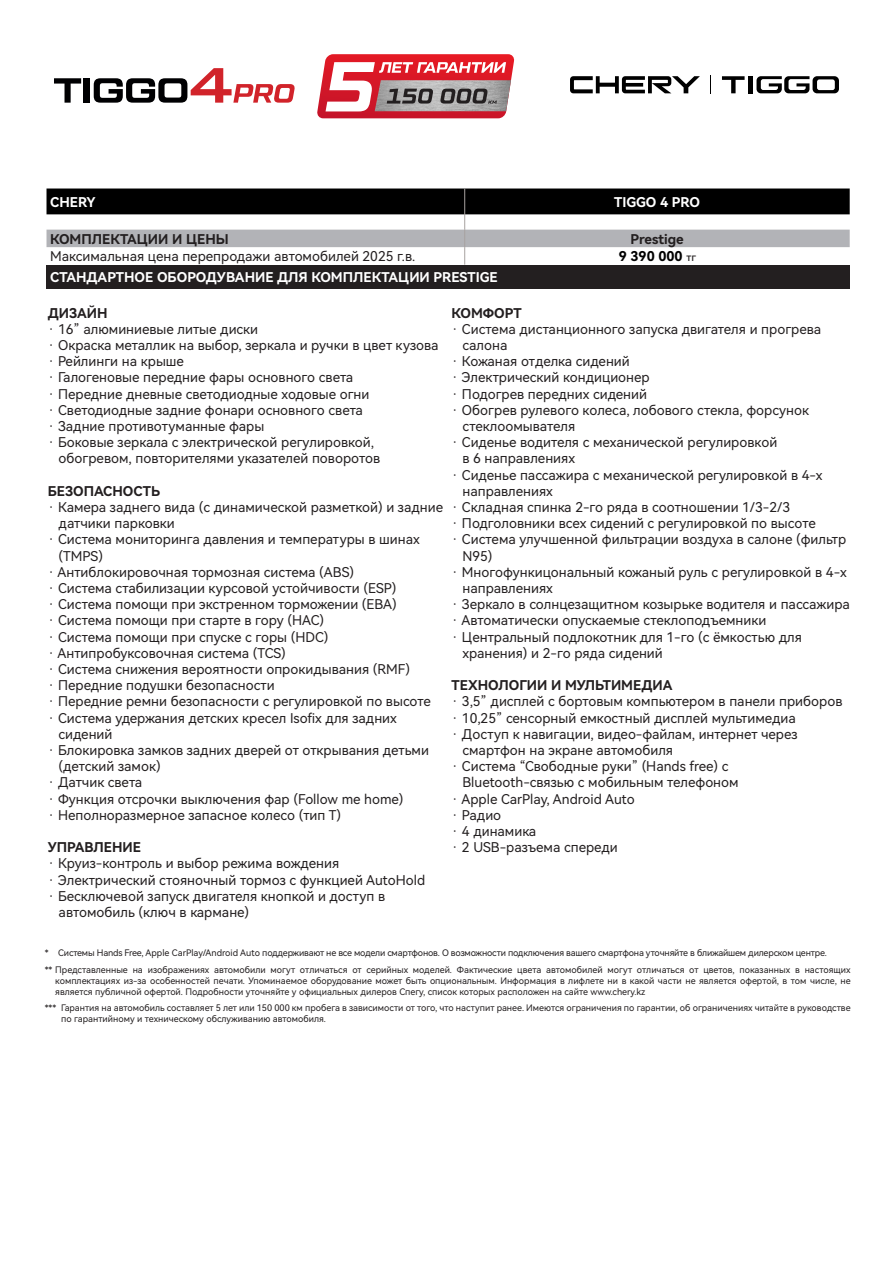
<style>
.page{position:relative;width:893px;height:1263px;background:#fff}
.page>*{position:absolute;margin:0;border:0;box-sizing:border-box;transform-origin:0 0}
.Ks{font:13.5px "Harmony OS Sans SC";color:#231f20}
.Ks-2{font:13.5px "Harmony OS Sans SC Bold";color:#231f20}
.Ks-3{font:13.5px "Harmony OS Sans SC Bold";color:#fff}
.Ks-4{font:13.5px "Harmony OS Sans SC Bold";color:#000}
.Ks-5{font:9px/10.8px "Harmony OS Sans SC";color:#231f20;text-align:justify}
.Ks-6{font:9px "Harmony OS Sans SC";letter-spacing:-.02em;color:#231f20}
.s1{font-family:"Harmony OS Sans SC Medium";font-size:10.5px;color:#231f20}
</style>
<div class="page">
<svg style="left:54px;top:78px;width:27px;height:25px"></svg>
<div style="left:84px;top:78px;width:6px;height:25px;background:#000002"></div>
<svg style="left:94px;top:68px;width:201px;height:35px"></svg>
<svg style="left:317px;top:54px;width:198px;height:64px"></svg>
<svg style="left:722px;top:76px;width:23px;height:17px"></svg>
<div style="left:748px;top:76px;width:5px;height:17px;background:#000"></div>
<svg style="left:756px;top:76px;width:83px;height:17px"></svg>
<svg style="left:570px;top:76px;width:130px;height:17px"></svg>
<svg style="left:710px;top:75px;width:1px;height:19px"></svg>
<div style="left:47px;top:265px;width:803px;height:24px;background:#231f20"></div>
<svg style="left:47px;top:188px;width:803px;height:77px"></svg>
<p class="Ks-3" style="left:50px;top:192px;width:47px">CHERY</p>
<p class="Ks-3" style="left:614px;top:192px;width:87px">TIGGO 4 PRO</p>
<p class="Ks-2" style="left:50px;top:229px;width:180px">КОМПЛЕКТАЦИИ И ЦЕНЫ</p>
<p class="Ks-2" style="left:631px;top:229px;width:55px">Prestige</p>
<p class="Ks" style="left:50px;top:247px;width:367px">Максимальная цена перепродажи автомобилей 2025 г.в.</p>
<p class="Ks-4" style="left:619px;top:247px;width:79px">9 390 000 <span class="s1">тг</span></p>
<p class="Ks-3" style="left:50px;top:267px;width:449px">СТАНДАРТНОЕ ОБОРОДУВАНИЕ ДЛЯ КОМПЛЕКТАЦИИ PRESTIGE</p>
<p class="Ks-2" style="left:48px;top:303px;width:61px">ДИЗАЙН</p>
<p class="Ks" style="left:48px;top:319px;width:212px">· 16” алюминиевые литые диски</p>
<p class="Ks" style="left:48px;top:336px;width:392px">· Окраска металлик на выбор, зеркала и ручки в цвет кузова</p>
<p class="Ks" style="left:48px;top:352px;width:138px">· Рейлинги на крыше</p>
<p class="Ks" style="left:48px;top:368px;width:307px">· Галогеновые передние фары основного света</p>
<p class="Ks" style="left:48px;top:384px;width:323px">· Передние дневные светодиодные ходовые огни</p>
<p class="Ks" style="left:48px;top:400px;width:317px">· Светодиодные задние фонари основного света</p>
<p class="Ks" style="left:48px;top:417px;width:218px">· Задние противотуманные фары</p>
<p class="Ks" style="left:48px;top:433px;width:328px">· Боковые зеркала с электрической регулировкой,</p>
<p class="Ks" style="left:59px;top:449px;width:323px">обогревом, повторителями указателей поворотов</p>
<p class="Ks-2" style="left:48px;top:481px;width:114px">БЕЗОПАСНОСТЬ</p>
<p class="Ks" style="left:48px;top:498px;width:397px">· Камера заднего вида (с динамической разметкой) и задние</p>
<p class="Ks" style="left:59px;top:514px;width:118px">датчики парковки</p>
<p class="Ks" style="left:48px;top:530px;width:374px">· Система мониторинга давления и температуры в шинах</p>
<p class="Ks" style="left:59px;top:546px;width:46px">(TMPS)</p>
<p class="Ks" style="left:48px;top:562px;width:308px">· Антиблокировочная тормозная система (ABS)</p>
<p class="Ks" style="left:48px;top:579px;width:350px">· Система стабилизации курсовой устойчивости (ESP)</p>
<p class="Ks" style="left:48px;top:595px;width:351px">· Система помощи при экстренном торможении (EВА)</p>
<p class="Ks" style="left:48px;top:611px;width:278px">· Система помощи при старте в гору (НAC)</p>
<p class="Ks" style="left:48px;top:627px;width:282px">· Система помощи при спуске с горы (НDC)</p>
<p class="Ks" style="left:48px;top:643px;width:240px">· Антипробуксовочная система (TCS)</p>
<p class="Ks" style="left:48px;top:660px;width:364px">· Система снижения вероятности опрокидывания (RMF)</p>
<p class="Ks" style="left:48px;top:676px;width:229px">· Передние подушки безопасности</p>
<p class="Ks" style="left:48px;top:692px;width:385px">· Передние ремни безопасности с регулировкой по высоте</p>
<p class="Ks" style="left:48px;top:708px;width:351px">· Система удержания детских кресел Isofix для задних</p>
<p class="Ks" style="left:59px;top:724px;width:55px">сидений</p>
<p class="Ks" style="left:48px;top:741px;width:383px">· Блокировка замков задних дверей от открывания детьми</p>
<p class="Ks" style="left:59px;top:757px;width:104px">(детский замок)</p>
<p class="Ks" style="left:48px;top:773px;width:96px">· Датчик света</p>
<p class="Ks" style="left:48px;top:789px;width:357px">· Функция отсрочки выключения фар (Follow me home)</p>
<p class="Ks" style="left:48px;top:805px;width:295px">· Неполноразмерное запасное колесо (тип Т)</p>
<p class="Ks-2" style="left:48px;top:838px;width:95px">УПРАВЛЕНИЕ</p>
<p class="Ks" style="left:48px;top:854px;width:293px">· Круиз-контроль и выбор режима вождения</p>
<p class="Ks" style="left:48px;top:870px;width:379px">· Электрический стояночный тормоз с функцией AutoHold</p>
<p class="Ks" style="left:48px;top:886px;width:339px">· Бесключевой запуск двигателя кнопкой и доступ в</p>
<p class="Ks" style="left:59px;top:903px;width:192px">автомобиль (ключ в кармане)</p>
<p class="Ks-2" style="left:452px;top:303px;width:72px">КОМФОРТ</p>
<p class="Ks" style="left:452px;top:319px;width:371px">· Система дистанционного запуска двигателя и прогрева</p>
<p class="Ks" style="left:462px;top:336px;width:46px">салона</p>
<p class="Ks" style="left:452px;top:352px;width:180px">· Кожаная отделка сидений</p>
<p class="Ks" style="left:452px;top:368px;width:200px">· Электрический кондиционер</p>
<p class="Ks" style="left:452px;top:384px;width:197px">· Подогрев передних сидений</p>
<p class="Ks" style="left:452px;top:400px;width:359px">· Обогрев рулевого колеса, лобового стекла, форсунок</p>
<p class="Ks" style="left:462px;top:417px;width:114px">стеклоомывателя</p>
<p class="Ks" style="left:452px;top:433px;width:327px">· Сиденье водителя с механической регулировкой</p>
<p class="Ks" style="left:462px;top:449px;width:114px">в 6 направлениях</p>
<p class="Ks" style="left:452px;top:465px;width:372px">· Сиденье пассажира с механической регулировкой в 4-х</p>
<p class="Ks" style="left:462px;top:481px;width:92px">направлениях</p>
<p class="Ks" style="left:452px;top:498px;width:340px">· Складная спинка 2-го ряда в соотношении 1/3-2/3</p>
<p class="Ks" style="left:452px;top:514px;width:366px">· Подголовники всех сидений с регулировкой по высоте</p>
<p class="Ks" style="left:452px;top:530px;width:396px">· Система улучшенной фильтрации воздуха в салоне (фильтр</p>
<p class="Ks" style="left:462px;top:546px;width:32px">N95)</p>
<p class="Ks" style="left:452px;top:562px;width:397px">· Многофункицональный кожаный руль с регулировкой в 4-х</p>
<p class="Ks" style="left:462px;top:579px;width:92px">направлениях</p>
<p class="Ks" style="left:452px;top:595px;width:400px">· Зеркало в солнцезащитном козырьке водителя и пассажира</p>
<p class="Ks" style="left:452px;top:611px;width:316px">· Автоматически опускаемые стеклоподъемники</p>
<p class="Ks" style="left:452px;top:627px;width:352px">· Центральный подлокотник для 1-го (с ёмкостью для</p>
<p class="Ks" style="left:462px;top:643px;width:202px">хранения) и 2-го ряда сидений</p>
<p class="Ks-2" style="left:452px;top:676px;width:222px">ТЕХНОЛОГИИ И МУЛЬТИМЕДИА</p>
<p class="Ks" style="left:452px;top:692px;width:392px">· 3,5” дисплей с бортовым компьютером в панели приборов</p>
<p class="Ks" style="left:452px;top:708px;width:346px">· 10,25” сенсорный емкостный дисплей мультимедиа</p>
<p class="Ks" style="left:452px;top:724px;width:348px">· Доступ к навигации, видео-файлам, интернет через</p>
<p class="Ks" style="left:462px;top:741px;width:212px">смартфон на экране автомобиля</p>
<p class="Ks" style="left:452px;top:757px;width:278px">· Система “Свободные руки” (Hands free) с</p>
<p class="Ks" style="left:462px;top:773px;width:278px">Bluetooth-связью с мобильным телефоном</p>
<p class="Ks" style="left:452px;top:789px;width:185px">· Apple CarPlay, Android Auto</p>
<p class="Ks" style="left:452px;top:805px;width:51px">· Радио</p>
<p class="Ks" style="left:452px;top:822px;width:86px">· 4 динамика</p>
<p class="Ks" style="left:452px;top:838px;width:168px">· 2 USB-разъема спереди</p>
<p class="Ks-6" style="left:45px;top:947px;width:784px">* Системы Hands Free, Apple CarPlay/Android Auto поддерживают не все модели смартфонов. О возможности подключения вашего смартфона уточняйте в ближайшем дилерском центре.</p>
<p class="Ks-5" style="left:55px;top:964px;width:797px;text-indent:-10px">** Представленные на изображениях автомобили могут отличаться от серийных моделей. Фактические цвета автомобилей могут отличаться от цветов, показанных в настоящих комплектациях из-за особенностей печати. Упоминаемое оборудование может быть опциональным. Информация в лифлете ни в какой части не является офертой, в том числе, не является публичной офертой. Подробности уточняйте у официальных дилеров Спегу, список которых расположен на сайте www.chery.kz</p>
<p class="Ks-5" style="left:61px;top:1002px;width:791px;text-indent:-16px">*** Гарантия на автомобиль составляет 5 лет или 150 000 км пробега в зависимости от того, что наступит ранее. Имеются ограничения по гарантии, об ограничениях читайте в руководстве по гарантийному и техническому обслуживанию автомобиля.</p>
</div>
